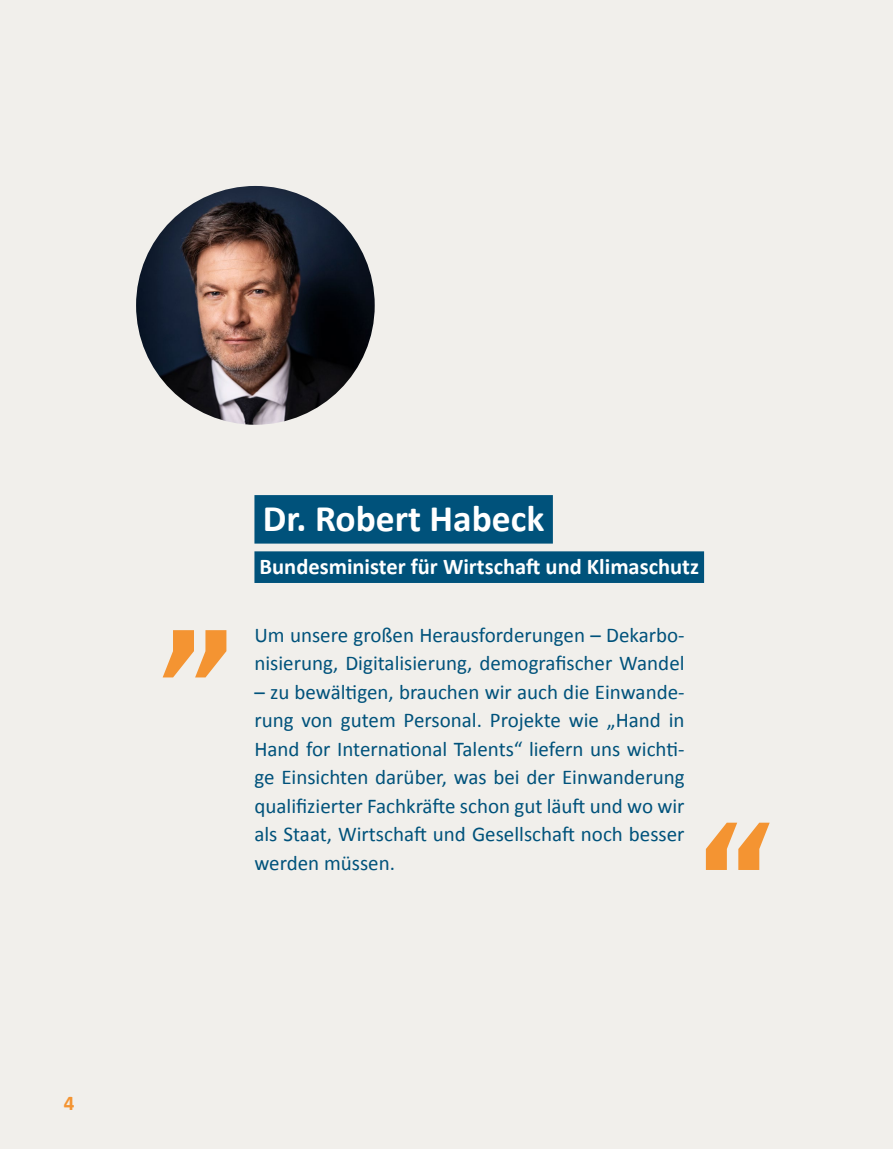
<style>
.page{position:relative;width:893px;height:1149px;background:#fff}
.page>*{position:absolute;margin:0;border:0;box-sizing:border-box;transform-origin:0 0}
.t1{font:700 37.5px "Calibri";color:#fff}
.t2{font:700 22.5px "Calibri";color:#fff}
.t3{font:21px/28.5px "Calibri";color:#00527b}
.t4{font:700 21px "Calibri";color:#f49432}
</style>
<div class="page">
<div style="left:0;top:0;width:893px;height:1148px;background:#f1efeb"></div>
<img style="left:136px;top:186px;width:239px;height:238px;border-radius:119px">
<div style="left:254px;top:551px;width:450px;height:31px;background:#00527b"></div>
<div style="left:254px;top:495px;width:299px;height:48px;background:#00527b"></div>
<svg style="left:163px;top:630px;width:63px;height:47px"></svg>
<svg style="left:706px;top:822px;width:64px;height:47px"></svg>
<p class="t4" style="left:64px;top:1088px;width:12px">4</p>
<h1 class="t1" style="left:263px;top:494px;width:283px">Dr. Robert Habeck</h1>
<p class="t2" style="left:260px;top:552px;width:441px">Bundesminister für Wirtschaft und Klimaschutz</p>
<p class="t3" style="left:254px;top:620px;width:432px">Um unsere großen Herausforderungen – Dekarbo&shy;nisierung, Digitalisierung, demografischer Wandel</p>
<p class="t3" style="left:254px;top:677px;width:432px;text-align:justify">– zu bewältigen, brauchen wir auch die Einwande&shy;rung von gutem Personal. Projekte wie „Hand in Hand for International Talents“ liefern uns wichti&shy;ge Einsichten darüber, was bei der Einwanderung qualifizierter Fachkräfte schon gut läuft und wo wir als Staat, Wirtschaft und Gesellschaft noch besser werden müssen.</p>
</div>
